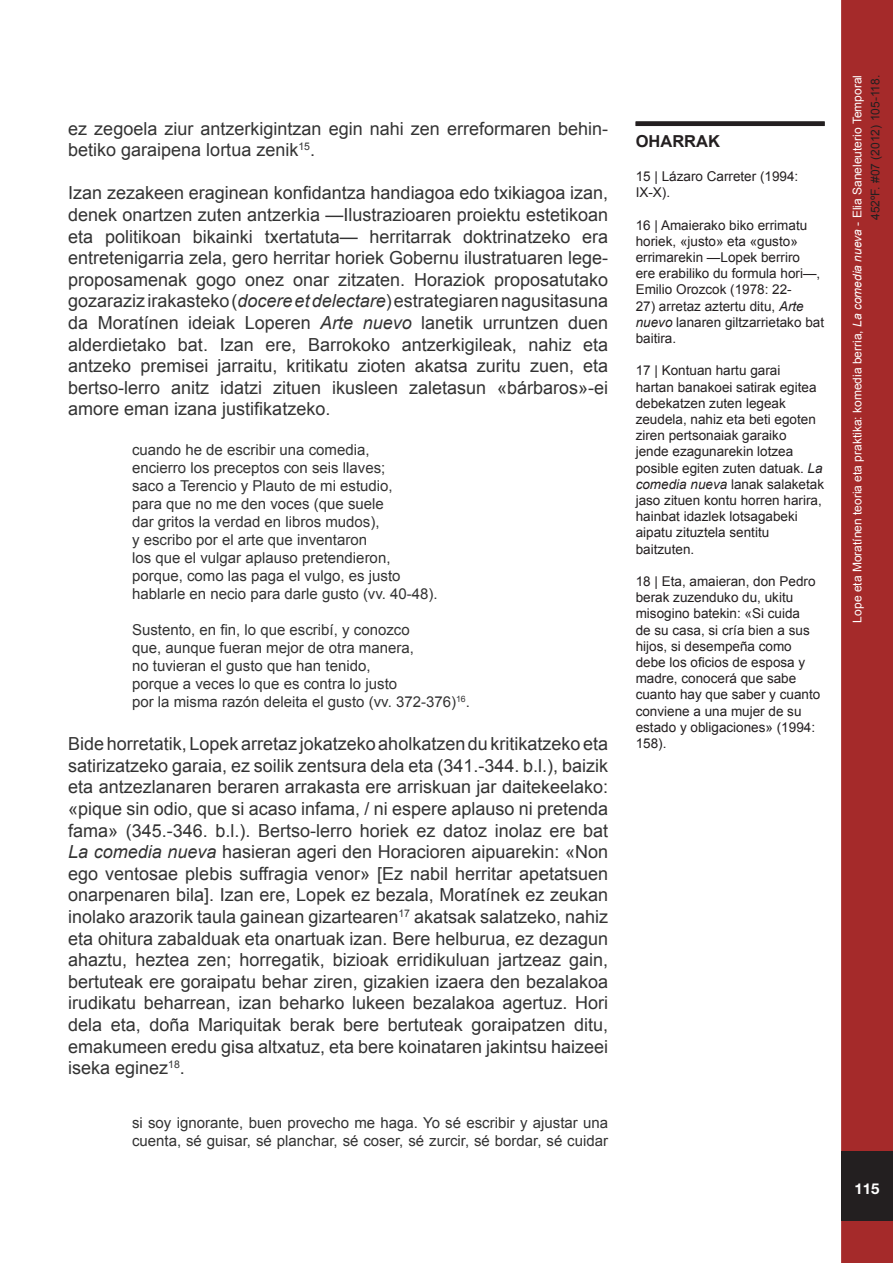
<style>
.page{position:relative;width:893px;height:1263px;background:#fff}
.page>*{position:absolute;margin:0;border:0;box-sizing:border-box;transform-origin:0 0}
.t1{font:18px/21.6px "Arial";color:#333;text-align:justify}
.Estilo_de_párrafo_1{font:700 16.5px "Arial";color:#231f20}
.t2{font:15px/18px "Arial";color:#333}
.t3{font:700 15px "Helvetica Neue";color:#fff}
.Estilo_de_párrafo_1-2{font:13.5px/16.2px "Arial";color:#231f20}
.t4{font:12px/18px "Arial";color:#fff;text-align:right}
.s1{font-style:italic}
.s2{color:#231f20}
</style>
<div class="page">
<div style="left:843px;top:2px;width:48px;height:1259px;background:#a52a2a"></div>
<div style="left:841px;top:0;width:52px;height:1263px;border:3px solid #a52a2a"></div>
<div style="left:841px;top:1151px;width:52px;height:70px;background:#231f20"></div>
<div style="left:636px;top:121px;width:189px;height:5px;background:#231f20"></div>
<p class="t1" style="left:68px;top:118px;width:541px">ez zegoela ziur antzerkigintzan egin nahi zen erreformaren behin&shy;betiko garaipena lortua zenik<sup>15</sup>.</p>
<p class="t1" style="left:68px;top:182px;width:541px">Izan zezakeen eraginean konfidantza handiagoa edo txikiagoa izan, denek onartzen zuten antzerkia —Ilustrazioaren proiektu estetikoan eta politikoan bikainki txertatuta— herritarrak doktrinatzeko era entretenigarria zela, gero herritar horiek Gobernu ilustratuaren lege&shy;proposamenak gogo onez onar zitzaten. Horaziok proposatutako gozaraziz irakasteko (<span class="s1">docere et delectare</span>) estrategiaren nagusitasuna da Moratínen ideiak Loperen <span class="s1">Arte nuevo</span> lanetik urruntzen duen alderdietako bat. Izan ere, Barrokoko antzerkigileak, nahiz eta antzeko premisei jarraitu, kritikatu zioten akatsa zuritu zuen, eta bertso-lerro anitz idatzi zituen ikusleen zaletasun «bárbaros»-ei amore eman izana justifikatzeko.</p>
<p class="t2" style="left:132px;top:441px;width:239px">cuando he de escribir una comedia,</p>
<p class="t2" style="left:132px;top:459px;width:255px">encierro los preceptos con seis llaves;</p>
<p class="t2" style="left:132px;top:477px;width:262px">saco a Terencio y Plauto de mi estudio,</p>
<p class="t2" style="left:132px;top:495px;width:253px">para que no me den voces (que suele</p>
<p class="t2" style="left:132px;top:513px;width:249px">dar gritos la verdad en libros mudos),</p>
<p class="t2" style="left:132px;top:531px;width:237px">y escribo por el arte que inventaron</p>
<p class="t2" style="left:132px;top:549px;width:260px">los que el vulgar aplauso pretendieron,</p>
<p class="t2" style="left:132px;top:567px;width:270px">porque, como las paga el vulgo, es justo</p>
<p class="t2" style="left:132px;top:585px;width:307px">hablarle en necio para darle gusto (vv. 40-48).</p>
<p class="t2" style="left:132px;top:621px;width:279px">Sustento, en fin, lo que escribí, y conozco</p>
<p class="t2" style="left:132px;top:639px;width:283px">que, aunque fueran mejor de otra manera,</p>
<p class="t2" style="left:132px;top:657px;width:240px">no tuvieran el gusto que han tenido,</p>
<p class="t2" style="left:132px;top:675px;width:267px">porque a veces lo que es contra lo justo</p>
<p class="t2" style="left:132px;top:693px;width:339px">por la misma razón deleita el gusto (vv. 372-376)<sup>16</sup>.</p>
<p class="t1" style="left:68px;top:733px;width:541px">Bide horretatik, Lopek arretaz jokatzeko aholkatzen du kritikatzeko eta satirizatzeko garaia, ez soilik zentsura dela eta (341.-344. b.l.), baizik eta antzezlanaren beraren arrakasta ere arriskuan jar daitekeelako: «pique sin odio, que si acaso infama, / ni espere aplauso ni pretenda fama» (345.-346. b.l.). Bertso-lerro horiek ez datoz inolaz ere bat <span class="s1">La comedia nueva</span> hasieran ageri den Horacioren aipuarekin: «Non ego ventosae plebis suffragia venor» [Ez nabil herritar apetatsuen onarpenaren bila]. Izan ere, Lopek ez bezala, Moratínek ez zeukan inolako arazorik taula gainean gizartearen<sup>17</sup> akatsak salatzeko, nahiz eta ohitura zabalduak eta onartuak izan. Bere helburua, ez dezagun ahaztu, heztea zen; horregatik, bizioak erridikuluan jartzeaz gain, bertuteak ere goraipatu behar ziren, gizakien izaera den bezalakoa irudikatu beharrean, izan beharko lukeen bezalakoa agertuz. Hori dela eta, doña Mariquitak berak bere bertuteak goraipatzen ditu, emakumeen eredu gisa altxatuz, eta bere koinataren jakintsu haizeei iseka eginez<sup>18</sup>.</p>
<p class="t2" style="left:132px;top:1114px;width:478px">si soy ignorante, buen provecho me haga. Yo sé escribir y ajustar una cuenta, sé guisar, sé planchar, sé coser, sé zurcir, sé bordar, sé cuidar</p>
<p class="Estilo_de_párrafo_1" style="left:636px;top:130px;width:86px">OHARRAK</p>
<p class="Estilo_de_párrafo_1-2" style="left:636px;top:168px;width:164px">15 | Lázaro Carreter (1994:<br>IX-X).</p>
<p class="Estilo_de_párrafo_1-2" style="left:636px;top:217px;width:186px">16 | Amaierako biko errimatu horiek, «justo» eta «gusto» errimarekin —Lopek berriro ere erabiliko du formula hori—,<br>Emilio Orozcok (1978: 22-</p>
<p class="Estilo_de_párrafo_1-2" style="left:636px;top:298px;width:190px">27) arretaz aztertu ditu, <span class="s1">Arte nuevo</span> lanaren giltzarrietako bat baitira.</p>
<p class="Estilo_de_párrafo_1-2" style="left:636px;top:363px;width:190px">17 | Kontuan hartu garai<br>hartan banakoei satirak egitea debekatzen zuten legeak zeudela, nahiz eta beti egoten ziren pertsonaiak garaiko<br>jende ezagunarekin lotzea posible egiten zuten datuak. <span class="s1">La comedia nueva</span> lanak salaketak jaso zituen kontu horren harira, hainbat idazlek lotsagabeki aipatu zituztela sentitu baitzuten.</p>
<p class="Estilo_de_párrafo_1-2" style="left:636px;top:573px;width:186px">18 | Eta, amaieran, don Pedro berak zuzenduko du, ukitu misogino batekin: «Si cuida<br>de su casa, si cría bien a sus hijos, si desempeña como debe los oficios de esposa y madre, conocerá que sabe cuanto hay que saber y cuanto conviene a una mujer de su estado y obligaciones» (1994:<br>158).</p>
<p class="t4" style="left:848px;top:622px;width:549px;rotate:-90deg">Lope eta Moratínen teoria eta praktika: komedia berria, <span class="s1">La comedia nueva</span> - Elia Saneleuterio Temporal<br><span class="s2">452ºF. #07 (2012) 105-118.</span></p>
<p class="t3" style="left:854px;top:1179px;width:27px">115</p>
</div>
